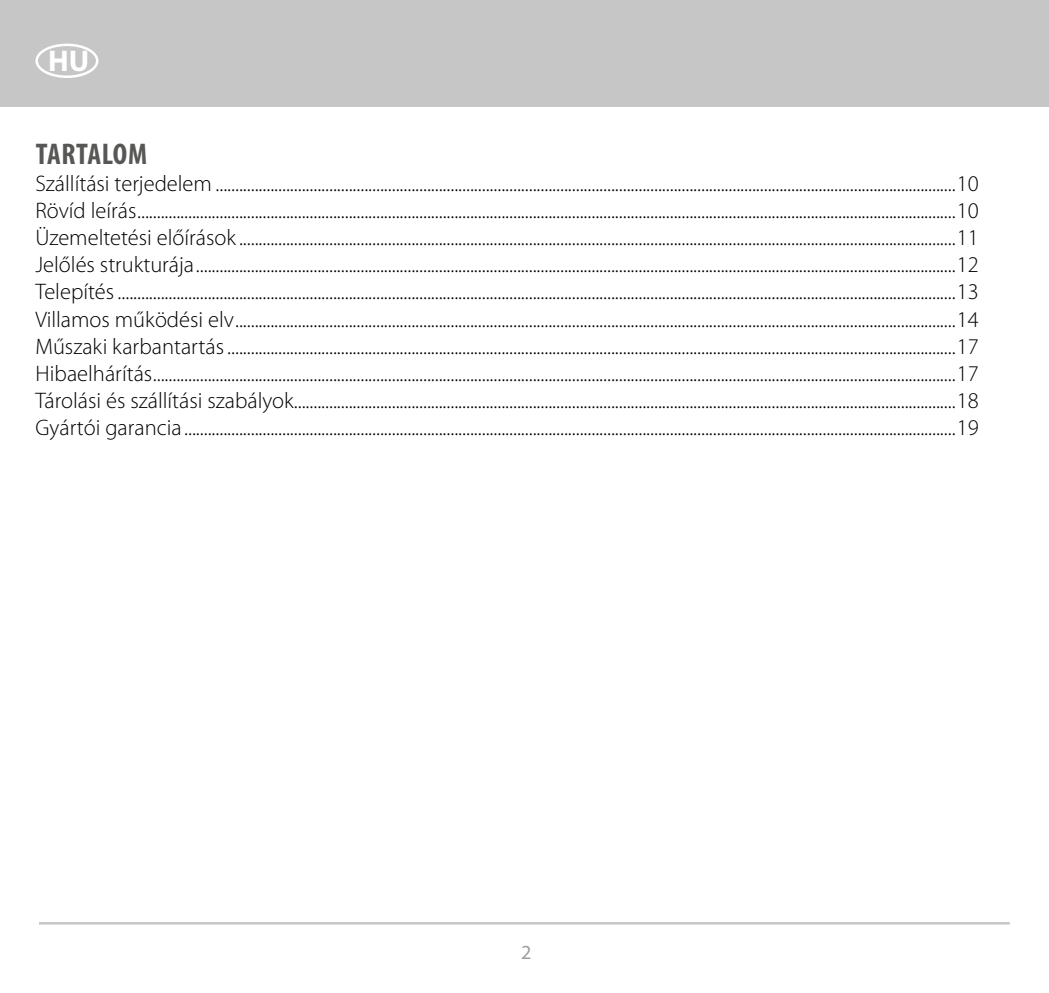
<style>
.page{position:relative;width:1049px;height:993px;background:#fff}
.page>*{position:absolute;margin:0;border:0;box-sizing:border-box;transform-origin:0 0}
.t1{font:700 condensed 30px "Myriad Pro";letter-spacing:.015em;color:#575756}
.t2{font:700 30px "Myriad Pro";color:#fff}
.t3{font:300 22.5px/27px "Myriad Pro";color:#000;text-align:justify}
.t4{font:20px "Myriad Pro";color:#9d9d9c}
</style>
<div class="page">
<div style="left:0;top:0;width:1049px;height:106px;background:#c6c6c6"></div>
<hr style="left:39px;top:921px;width:971px;height:3px;background:#c6c6c6">
<div style="left:35px;top:44px;width:63px;height:34px;border:2px solid #fff;border-radius:50%"></div>
<h1 class="t2" style="left:48px;top:41px;width:43px">HU</h1>
<h1 class="t1" style="left:36px;top:135px;width:113px">TARTALOM</h1>
<p class="t3" style="left:35px;top:171px;width:945px">Szállítási terjedelem .............................................................................................................................................................................................10<br>Rövíd leírás.................................................................................................................................................................................................................10<br>Üzemeltetési előírások .......................................................................................................................................................................................11<br>Jelőlés strukturája..................................................................................................................................................................................................12<br>Telepítés......................................................................................................................................................................................................................13<br>Villamos működési elv........................................................................................................................................................................................14<br>Műszaki karbantartás..........................................................................................................................................................................................17<br>Hibaelhárítás.............................................................................................................................................................................................................17<br>Tárolási és szállítási szabályok.........................................................................................................................................................................18<br>Gyártói garancia.....................................................................................................................................................................................................19</p>
<p class="t4" style="left:521px;top:939px;width:12px">2</p>
</div>
